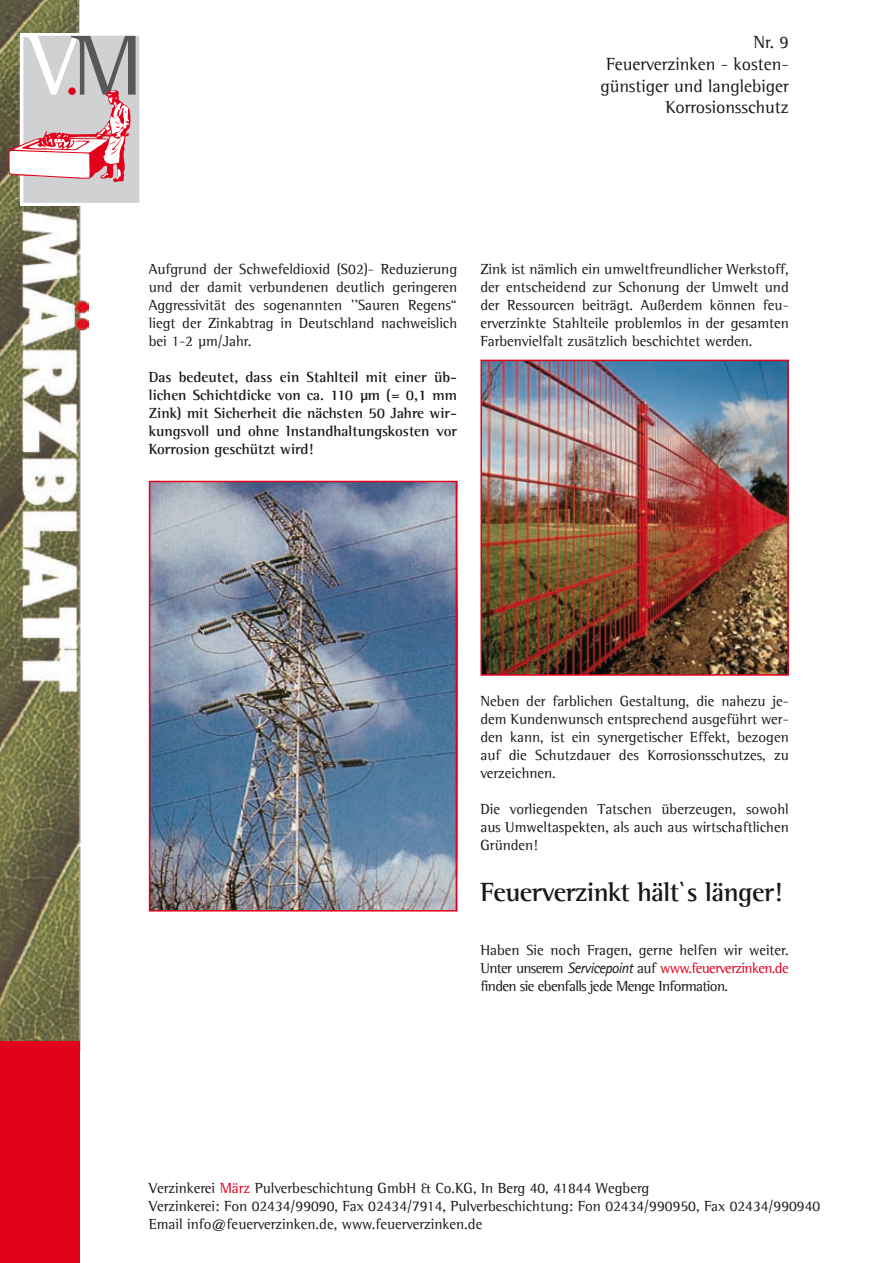
<style>
.page{position:relative;width:893px;height:1263px;background:#fff}
.page>*{position:absolute;margin:0;border:0;box-sizing:border-box;transform-origin:0 0}
.t1{font:700 27px "Agfa Rotis Semi Serif";letter-spacing:-.02em;color:#1a171c}
.t2{font:18px/21.6px "Agfa Rotis Semi Serif";color:#1a171c;text-align:right}
.t3{font:15px/18px "Agfa Rotis Semi Serif";color:#1a171c;text-align:justify}
.t4{font:700 15px/18px "Agfa Rotis Semi Serif";color:#1a171c;text-align:justify}
.s1{font-family:"Agfa Rotis Sans Serif";font-style:italic}
.s2{color:#e2001a}
</style>
<div class="page">
<img style="left:0;top:0;width:89px;height:1050px">
<svg style="left:20px;top:33px;width:120px;height:172px"></svg>
<div style="left:0;top:1042px;width:80px;height:221px;background:#e2001a"></div>
<svg style="left:8px;top:36px;width:131px;height:167px"></svg>
<div style="left:68px;top:87px;width:8px;height:8px;background:#e2001a;border-radius:50%"></div>
<img style="left:483px;top:363px;width:303px;height:310px">
<div style="left:480px;top:360px;width:309px;height:316px;border:2px solid #e2001a"></div>
<img style="left:152px;top:484px;width:302px;height:424px">
<div style="left:149px;top:481px;width:308px;height:430px;border:2px solid #e2001a"></div>
<p class="t2" style="left:600px;top:31px;width:190px">Nr. 9<br>Feuerverzinken - kosten&shy;günstiger und langlebiger<br>Korrosionsschutz</p>
<p class="t3" style="left:149px;top:260px;width:310px">Aufgrund der Schwefeldioxid (S02)- Reduzierung und der damit verbundenen deutlich geringeren Aggressivität des sogenannten ’’Sauren Regens“ liegt der Zinkabtrag in Deutschland nachweislich bei 1-2 µm/Jahr.</p>
<p class="t4" style="left:149px;top:368px;width:310px">Das bedeutet, dass ein Stahlteil mit einer üb&shy;lichen Schichtdicke von ca. 110 µm (= 0,1 mm Zink) mit Sicherheit die nächsten 50 Jahre wir&shy;kungsvoll und ohne Instandhaltungskosten vor Korrosion geschützt wird!</p>
<p class="t3" style="left:480px;top:260px;width:310px">Zink ist nämlich ein umweltfreundlicher Werkstoff, der entscheidend zur Schonung der Umwelt und der Ressourcen beiträgt. Außerdem können feu&shy;erverzinkte Stahlteile problemlos in der gesamten Farbenvielfalt zusätzlich beschichtet werden.</p>
<p class="t3" style="left:480px;top:692px;width:310px">Neben der farblichen Gestaltung, die nahezu je&shy;dem Kundenwunsch entsprechend ausgeführt wer&shy;den kann, ist ein synergetischer Effekt, bezogen auf die Schutzdauer des Korrosionsschutzes, zu verzeichnen.</p>
<p class="t3" style="left:480px;top:800px;width:310px">Die vorliegenden Tatschen überzeugen, sowohl aus Umweltaspekten, als auch aus wirtschaftlichen Gründen!</p>
<h1 class="t1" style="left:480px;top:875px;width:304px">Feuerverzinkt hält`s länger!</h1>
<p class="t3" style="left:480px;top:940px;width:310px">Haben Sie noch Fragen, gerne helfen wir weiter.<br>Unter unserem <span class="s1">Servicepoint</span> auf <span class="s2">www.feuerverzinken.de </span>finden sie ebenfalls jede Menge Information.</p>
<p class="t3" style="left:149px;top:1178px;width:673px;text-align:left">Verzinkerei <span class="s2">März</span> Pulverbeschichtung GmbH &amp; Co.KG, In Berg 40, 41844 Wegberg<br>Verzinkerei: Fon 02434/99090, Fax 02434/7914, Pulverbeschichtung: Fon 02434/990950, Fax 02434/990940<br>Email info@feuerverzinken.de, www.feuerverzinken.de</p>
</div>
